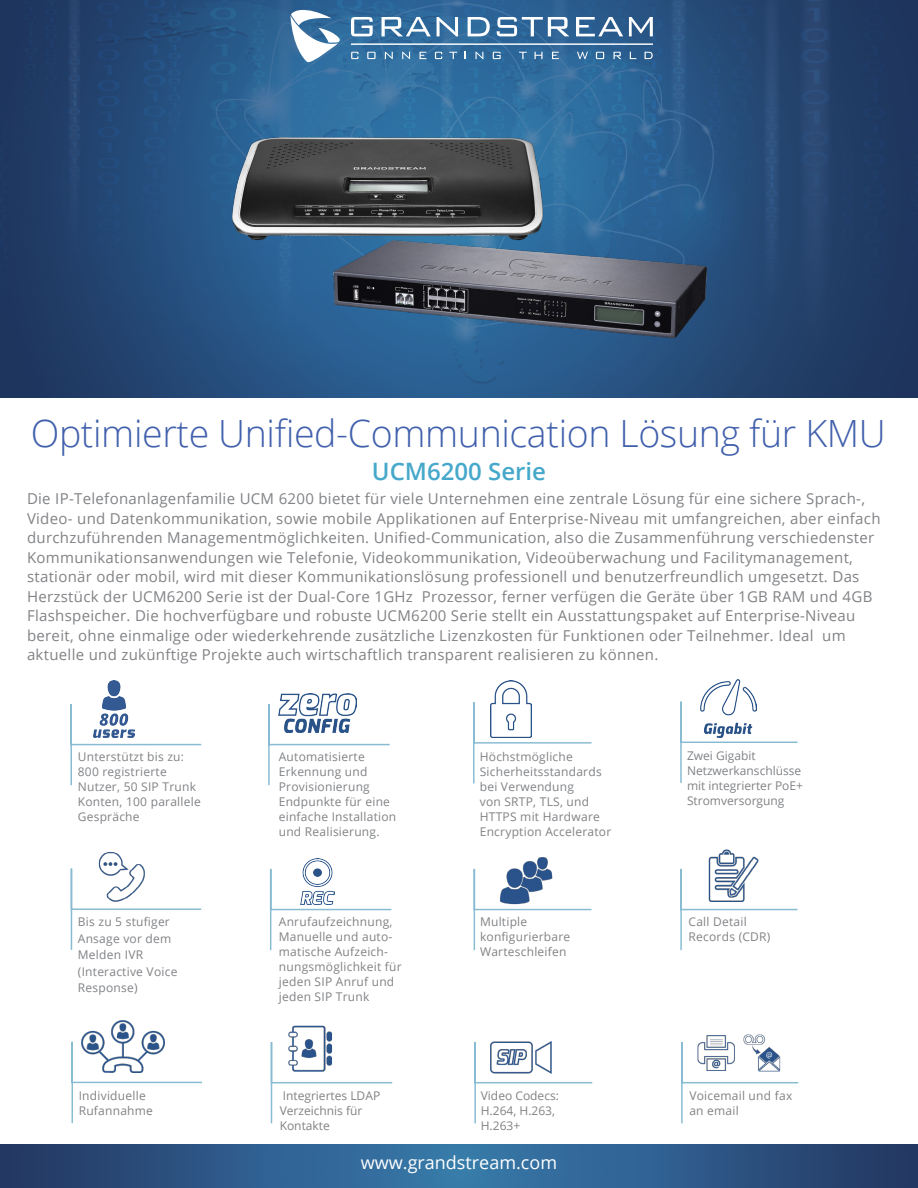
<style>
.page{position:relative;width:918px;height:1188px;background:#fff}
.page>*{position:absolute;margin:0;border:0;box-sizing:border-box;transform-origin:0 0}
.t1{font:300 37.5px "Open Sans";letter-spacing:-.01em;color:#4160ac}
.t2{font:600 24px "Open Sans";color:#46a8ca}
.t3{font:18px "Open Sans";color:#fff}
.t4{font:15px/19.5px "Open Sans";letter-spacing:.02em;color:#808285}
.t5{font:12px/15px "Open Sans";letter-spacing:.02em;color:#808285}
.t6{font:12px/15px "Open Sans";color:#808285}
</style>
<div class="page">
<img style="left:0;top:0;width:918px;height:397px">
<img style="left:232px;top:137px;width:474px;height:200px">
<svg style="left:291px;top:10px;width:49px;height:52px"></svg>
<svg style="left:351px;top:17px;width:22px;height:19px"></svg>
<svg style="left:382px;top:17px;width:49px;height:19px"></svg>
<svg style="left:437px;top:17px;width:21px;height:19px"></svg>
<svg style="left:468px;top:17px;width:22px;height:19px"></svg>
<svg style="left:497px;top:17px;width:72px;height:19px"></svg>
<svg style="left:576px;top:17px;width:47px;height:19px"></svg>
<svg style="left:629px;top:17px;width:24px;height:19px"></svg>
<svg style="left:351px;top:52px;width:7px;height:7px"></svg>
<svg style="left:367px;top:52px;width:9px;height:7px"></svg>
<svg style="left:385px;top:52px;width:8px;height:7px"></svg>
<svg style="left:402px;top:52px;width:8px;height:7px"></svg>
<svg style="left:420px;top:52px;width:6px;height:7px"></svg>
<svg style="left:435px;top:52px;width:7px;height:7px"></svg>
<svg style="left:449px;top:52px;width:8px;height:7px"></svg>
<svg style="left:476px;top:52px;width:7px;height:7px"></svg>
<svg style="left:493px;top:52px;width:8px;height:7px"></svg>
<svg style="left:519px;top:52px;width:8px;height:7px"></svg>
<svg style="left:535px;top:52px;width:8px;height:7px"></svg>
<svg style="left:552px;top:52px;width:7px;height:7px"></svg>
<svg style="left:645px;top:52px;width:8px;height:7px"></svg>
<svg style="left:596px;top:52px;width:8px;height:7px"></svg>
<svg style="left:614px;top:52px;width:7px;height:7px"></svg>
<svg style="left:630px;top:52px;width:6px;height:7px"></svg>
<svg style="left:577px;top:52px;width:11px;height:7px"></svg>
<hr style="left:351px;top:44px;width:302px;height:1px;background:#fff">
<img style="left:98px;top:852px;width:46px;height:15px">
<img style="left:494px;top:680px;width:34px;height:21px">
<img style="left:708px;top:849px;width:51px;height:18px">
<img style="left:102px;top:680px;width:24px;height:22px">
<img style="left:304px;top:858px;width:28px;height:9px">
<img style="left:523px;top:857px;width:25px;height:10px">
<svg style="left:0;top:1145px;width:918px;height:43px;background:#2d5988"></svg>
<svg style="left:70px;top:702px;width:132px;height:84px"></svg>
<svg style="left:268px;top:704px;width:122px;height:82px"></svg>
<svg style="left:473px;top:701px;width:119px;height:83px"></svg>
<svg style="left:70px;top:867px;width:132px;height:83px"></svg>
<svg style="left:269px;top:867px;width:123px;height:84px"></svg>
<svg style="left:473px;top:867px;width:119px;height:84px"></svg>
<svg style="left:680px;top:867px;width:118px;height:84px"></svg>
<img style="left:701px;top:680px;width:55px;height:20px">
<svg style="left:680px;top:700px;width:118px;height:83px"></svg>
<img style="left:279px;top:694px;width:78px;height:38px">
<img style="left:82px;top:1020px;width:83px;height:20px">
<img style="left:706px;top:1034px;width:60px;height:7px">
<img style="left:288px;top:1025px;width:45px;height:16px">
<svg style="left:71px;top:1040px;width:131px;height:83px"></svg>
<svg style="left:270px;top:1041px;width:123px;height:83px"></svg>
<svg style="left:474px;top:1041px;width:119px;height:83px"></svg>
<svg style="left:681px;top:1041px;width:118px;height:83px"></svg>
<h1 class="t1" style="left:31px;top:407px;width:856px">Optimierte Unified-Communication Lösung für KMU</h1>
<p class="t4" style="left:27px;top:489px;width:855px">Die IP-Telefonanlagenfamilie UCM 6200 bietet für viele Unternehmen eine zentrale Lösung für eine sichere Sprach-, Video- und Datenkommunikation, sowie mobile Applikationen auf Enterprise-Niveau mit umfangreichen, aber einfach durchzuführenden Managementmöglichkeiten. Unified-Communication, also die Zusammenführung verschiedenster Kommunikationsanwendungen wie Telefonie, Videokommunikation, Videoüberwachung und Facilitymanagement, stationär oder mobil, wird mit dieser Kommunikationslösung professionell und benutzerfreundlich umgesetzt. Das Herzstück der UCM6200 Serie ist der Dual-Core 1GHz Prozessor, ferner verfügen die Geräte über 1GB RAM und 4GB Flashspeicher. Die hochverfügbare und robuste UCM6200 Serie stellt ein Ausstattungspaket auf Enterprise-Niveau bereit, ohne einmalige oder wiederkehrende zusätzliche Lizenzkosten für Funktionen oder Teilnehmer. Ideal um aktuelle und zukünftige Projekte auch wirtschaftlich transparent realisieren zu können.</p>
<h2 class="t2" style="left:372px;top:455px;width:176px">UCM6200 Serie</h2>
<p class="t5" style="left:78px;top:749px;width:125px">Unterstützt bis zu:<br>800 registrierte<br>Nutzer, 50 SIP Trunk<br>Konten, 100 parallele<br>Gespräche</p>
<p class="t5" style="left:279px;top:749px;width:119px">Automatisierte<br>Erkennung und<br>Provisionierung<br>Endpunkte für eine einfache Installation und Realisierung.</p>
<p class="t5" style="left:480px;top:749px;width:133px">Höchstmögliche<br>Sicherheitsstandards bei Verwendung<br>von SRTP, TLS, und<br>HTTPS mit Hardware<br>Encryption Accelerator</p>
<p class="t6" style="left:687px;top:748px;width:118px">Zwei Gigabit<br>Netzwerkanschlüsse mit integrierter PoE+<br>Stromversorgung</p>
<p class="t5" style="left:78px;top:913px;width:101px;line-height:16.5px">Bis zu 5 stufiger<br>Ansage vor dem<br>Melden IVR (Interactive Voice<br>Response)</p>
<p class="t5" style="left:279px;top:914px;width:124px">Anrufaufzeichnung,<br>Manuelle und auto&shy;matische Aufzeich&shy;nungsmöglichkeit für jeden SIP Anruf und jeden SIP Trunk</p>
<p class="t5" style="left:480px;top:914px;width:92px">Multiple konfigurierbare<br>Warteschleifen</p>
<p class="t5" style="left:689px;top:914px;width:83px">Call Detail<br>Records (CDR)</p>
<p class="t5" style="left:79px;top:1087px;width:76px">Individuelle<br>Rufannahme</p>
<p class="t6" style="left:280px;top:1087px;width:102px">Integriertes LDAP<br>Verzeichnis für<br>Kontakte</p>
<p class="t6" style="left:481px;top:1087px;width:80px">Video Codecs:<br>H.264, H.263,<br>H.263+</p>
<p class="t5" style="left:689px;top:1087px;width:104px">Voicemail und fax an email</p>
<p class="t3" style="left:361px;top:1151px;width:198px">www.grandstream.com</p>
</div>
